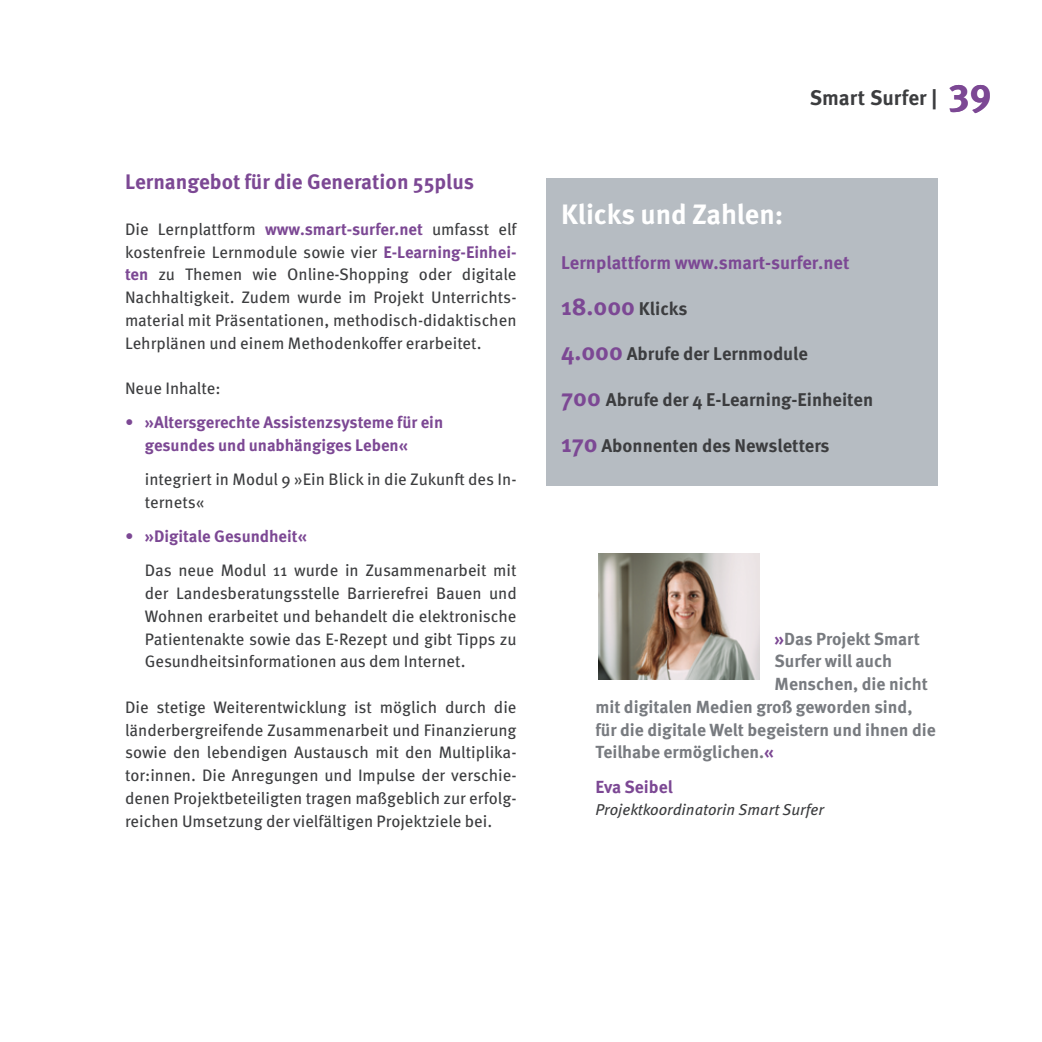
<style>
.page{position:relative;width:1042px;height:1042px;background:#fff}
.page>*{position:absolute;margin:0;border:0;box-sizing:border-box;transform-origin:0 0}
._01_head_01{font:700 38.5px "Meta Pro";color:#7c4894}
._01_Fließ_95_13{font:700 28px "Meta Pro";color:#fff}
._01_Fließ_95_13-2{font:700 24.5px "Meta Pro";color:#7c4894}
._03_Head_12_klein_gr{font:700 21px "Meta Pro";color:#7c4894}
.t1{font:700 21px "Meta Pro";letter-spacing:-.005em;color:#3c3d3f}
._01_Fließ_95_13-3{font:700 18.38px "Meta Pro";color:#3c3d3f}
._01_Fließ_95_13-4{font:700 18.38px "Meta Pro";color:#7c4894}
._01_Zitate_13_16{font:700 17.5px "Meta Pro";color:#787b80}
._01_Fließ_95_13-5{font:700 17.5px "Meta Pro";color:#7c4894}
._01_Fließ_95_13-6{font:16.62px/22.8px "Meta Pro";color:#3c3d3f;text-align:justify}
._01_Fließ_95_13_Einz{font:700 16.62px/22.8px "Meta Pro";color:#7c4894}
._01_Fließ_95_13_Einz-2{font:16.62px/22.8px "Meta Pro";color:#3c3d3f}
._01_Fließ_95_13-7{font:italic 15.75px "Meta Pro";color:#3c3d3f}
.s1{font-weight:700;color:#7c4894}
.s2{font-weight:400}
.s3{font-size:18.38px;color:#3c3d3f}
.s4{font-size:24.5px;color:#7c4894}
.s5{color:#7c4894}
</style>
<div class="page">
<img style="left:598px;top:553px;width:161px;height:126px">
<div style="left:546px;top:178px;width:391px;height:307px;background:#b6bcc2"></div>
<p class="_03_Head_12_klein_gr" style="left:125px;top:166px;width:350px">Lernangebot für die Generation 55plus</p>
<p class="_01_Fließ_95_13-6" style="left:125px;top:217px;width:393px">Die Lernplattform <span class="s1">www.smart-surfer.net</span> umfasst elf kostenfreie Lernmodule sowie vier <span class="s1">E-Learning-Einhei&shy;ten</span> zu Themen wie Online-Shopping oder digitale Nachhaltigkeit. Zudem wurde im Projekt Unterrichts&shy;material mit Präsentationen, methodisch-didaktischen Lehrplänen und einem Methodenkoffer erarbeitet.</p>
<p class="_01_Fließ_95_13-6" style="left:125px;top:376px;width:97px">Neue Inhalte:</p>
<p class="_01_Fließ_95_13_Einz" style="left:145px;top:410px;width:300px;text-indent:-20px"><span class="s2">•</span> »Altersgerechte Assistenzsysteme für ein gesundes und unabhängiges Leben«</p>
<p class="_01_Fließ_95_13_Einz-2" style="left:145px;top:467px;width:373px">integriert in Modul 9 »Ein Blick in die Zukunft des In&shy;ternets«</p>
<p class="_01_Fließ_95_13_Einz" style="left:125px;top:524px;width:183px"><span class="s2">•</span> »Digitale Gesundheit«</p>
<p class="_01_Fließ_95_13-6" style="left:145px;top:558px;width:373px">Das neue Modul 11 wurde in Zusammenarbeit mit der Landesberatungsstelle Barrierefrei Bauen und Wohnen erarbeitet und behandelt die elektronische Patientenakte sowie das E-Rezept und gibt Tipps zu Gesundheitsinformationen aus dem Internet.</p>
<p class="_01_Fließ_95_13-6" style="left:125px;top:694px;width:393px">Die stetige Weiterentwicklung ist möglich durch die länderbergreifende Zusammenarbeit und Finanzierung sowie den lebendigen Austausch mit den Multiplika&shy;tor:innen. Die Anregungen und Impulse der verschie&shy;denen Projektbeteiligten tragen maßgeblich zur erfolg&shy;reichen Umsetzung der vielfältigen Projektziele bei.</p>
<p class="t1" style="left:810px;top:82px;width:129px">Smart Surfer |</p>
<p class="_01_head_01" style="left:949px;top:67px;width:44px">39</p>
<p class="_01_Fließ_95_13" style="left:561px;top:192px;width:224px">Klicks und Zahlen:</p>
<p class="_01_Fließ_95_13-4" style="left:561px;top:249px;width:290px">Lernplattform www.smart-surfer.net</p>
<p class="_01_Fließ_95_13-2" style="left:561px;top:287px;width:128px">18.000 <span class="s3">Klicks</span></p>
<p class="_01_Fließ_95_13-3" style="left:561px;top:340px;width:248px"><span class="s4">4.000</span> Abrufe der Lernmodule</p>
<p class="_01_Fließ_95_13-3" style="left:561px;top:385px;width:313px"><span class="s4">700</span> Abrufe der 4 E-Learning-Einheiten</p>
<p class="_01_Fließ_95_13-3" style="left:561px;top:431px;width:270px"><span class="s4">170</span> Abonnenten des Newsletters</p>
<p class="_01_Zitate_13_16" style="left:774px;top:625px;width:147px"><span class="s5">»</span>Das Projekt Smart</p>
<p class="_01_Zitate_13_16" style="left:774px;top:647px;width:119px">Surfer will auch</p>
<p class="_01_Zitate_13_16" style="left:774px;top:670px;width:155px">Menschen, die nicht</p>
<p class="_01_Zitate_13_16" style="left:595px;top:693px;width:319px">mit digitalen Medien groß geworden sind,</p>
<p class="_01_Zitate_13_16" style="left:595px;top:716px;width:342px">für die digitale Welt begeistern und ihnen die</p>
<p class="_01_Zitate_13_16" style="left:595px;top:738px;width:180px">Teilhabe ermöglichen.<span class="s5">«</span></p>
<p class="_01_Fließ_95_13-5" style="left:595px;top:773px;width:79px">Eva Seibel</p>
<p class="_01_Fließ_95_13-7" style="left:595px;top:798px;width:230px">Projektkoordinatorin Smart Surfer</p>
</div>
